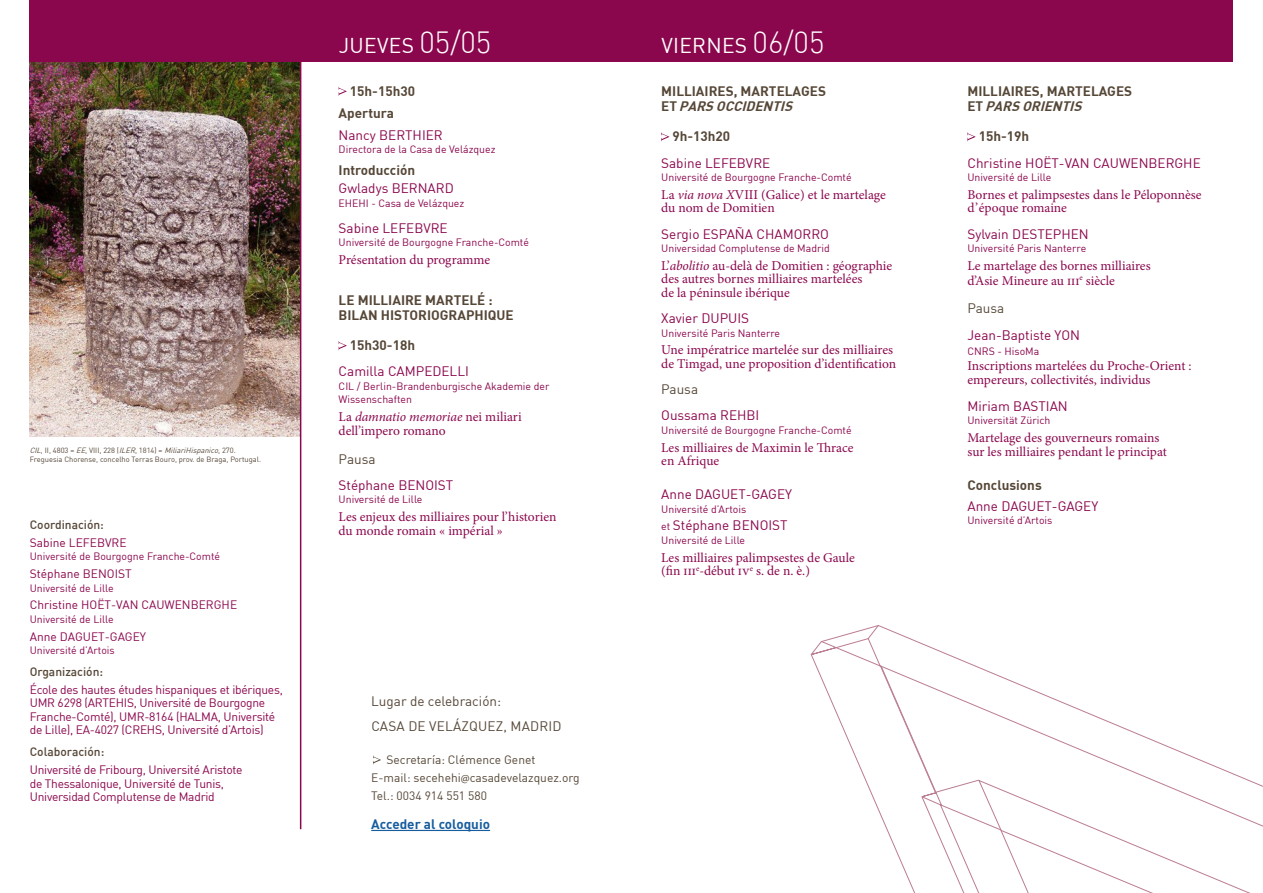
<style>
.page{position:relative;width:1263px;height:893px;background:#fff}
.page>*{position:absolute;margin:0;border:0;box-sizing:border-box;transform-origin:0 0}
.Día{font:21px "DIN";letter-spacing:.015em;color:#fff}
.Nombre{font:13.5px/13.5px "Minion Pro";color:#8b074d}
.Nombre-2{font:13.5px "DIN";color:#8b074d}
.Nombre-3{font:700 13.5px/15px "DIN";color:#564737}
.Fecha{font:13.5px "DIN";color:#564737}
.t1{font:700 13.5px "DIN";color:#175d9e}
.Hora{font:700 13.5px "DIN";color:#564737}
.t2{font:12px/13.5px "DIN";letter-spacing:-.02em;color:#8b074d}
.t3{font:12px "DIN";color:#564737}
.t4{font:12px "DIN";color:#8b074d}
.t5{font:500 12px "DIN";color:#564737}
.Nombre-4{font:10.5px/13.5px "DIN";color:#8b074d}
.t6{font:7.5px "DIN";color:#564737}
.s1{font-style:italic}
.s2{font-weight:300;font-size:30px}
.s3{font-size:10.5px}
.s4{font-family:"Myriad Pro"}
</style>
<div class="page">
<img style="left:30px;top:62px;width:270px;height:375px">
<svg style="left:820px;top:628px;width:47px;height:156px"></svg>
<svg style="left:867px;top:625px;width:396px;height:268px"></svg>
<div style="left:30px;top:0;width:1203px;height:62px;background:#8b074d"></div>
<svg style="left:339px;top:87px;width:8px;height:8px"></svg>
<svg style="left:339px;top:342px;width:8px;height:8px"></svg>
<svg style="left:661px;top:132px;width:8px;height:9px"></svg>
<svg style="left:967px;top:132px;width:8px;height:9px"></svg>
<hr style="left:300px;top:45px;width:1px;height:784px;background:#8b074d">
<hr style="left:371px;top:830px;width:119px;height:1px;background:#175d9e">
<svg style="left:373px;top:755px;width:8px;height:9px"></svg>
<p class="t6" style="left:30px;top:445px;width:208px"><span class="s1">CIL</span>, II, 4803 = <span class="s1">EE</span>, VIII, 228 (<span class="s1">ILER</span>, 1814) = <span class="s1">MiliariHispanico</span>, 270.</p>
<p class="t6" style="left:30px;top:454px;width:233px">Freguesia Chorense, concelho Terras Bouro, prov. de Braga, Portugal.</p>
<p class="t5" style="left:30px;top:517px;width:76px">Coordinación:</p>
<p class="t4" style="left:30px;top:535px;width:98px">Sabine LEFEBVRE</p>
<p class="Nombre-4" style="left:30px;top:550px;width:192px">Université de Bourgogne Franche-Comté</p>
<p class="t4" style="left:30px;top:566px;width:103px">Stéphane BENOIST</p>
<p class="Nombre-4" style="left:30px;top:581px;width:85px">Université de Lille</p>
<p class="t4" style="left:30px;top:597px;width:209px">Christine HOËT-VAN CAUWENBERGHE</p>
<p class="Nombre-4" style="left:30px;top:612px;width:85px">Université de Lille</p>
<p class="t4" style="left:30px;top:629px;width:118px">Anne DAGUET-GAGEY</p>
<p class="Nombre-4" style="left:30px;top:643px;width:87px">Université d’Artois</p>
<p class="t5" style="left:30px;top:664px;width:75px">Organización:</p>
<p class="t2" style="left:30px;top:683px;width:255px">École des hautes études hispaniques et ibériques, UMR 6298 (ARTEHIS, Université de Bourgogne Franche-Comté), UMR-8164 (HALMA, Université de Lille), EA-4027 (CREHS, Université d’Artois)</p>
<p class="t5" style="left:30px;top:744px;width:76px">Colaboración:</p>
<p class="t2" style="left:30px;top:763px;width:214px">Université de Fribourg, Université Aristote de Thessalonique, Université de Tunis,<br>Universidad Complutense de Madrid</p>
<p class="Día" style="left:339px;top:32px;width:154px">JUEVES <span class="s2">05/05</span></p>
<p class="Día" style="left:661px;top:32px;width:165px">VIERNES <span class="s2">06/05</span></p>
<p class="Hora" style="left:350px;top:82px;width:67px">15h-15h30</p>
<p class="Nombre-3" style="left:339px;top:105px;width:57px">Apertura</p>
<p class="Nombre-2" style="left:339px;top:127px;width:106px">Nancy BERTHIER</p>
<p class="Nombre-4" style="left:339px;top:143px;width:158px">Directora de la Casa de Velázquez</p>
<p class="Nombre-3" style="left:339px;top:162px;width:78px">Introducción</p>
<p class="Nombre-2" style="left:339px;top:180px;width:117px">Gwladys BERNARD</p>
<p class="Nombre-4" style="left:339px;top:196px;width:127px">EHEHI - Casa de Velázquez</p>
<p class="Nombre-2" style="left:339px;top:220px;width:111px">Sabine LEFEBVRE</p>
<p class="Nombre-4" style="left:339px;top:236px;width:192px">Université de Bourgogne Franche-Comté</p>
<p class="Nombre" style="left:339px;top:253px;width:153px">Présentation du programme</p>
<p class="Nombre-3" style="left:339px;top:292px;width:177px">LE MILLIAIRE MARTELÉ :<br>BILAN HISTORIOGRAPHIQUE</p>
<p class="Nombre-3" style="left:350px;top:337px;width:67px">15h30-18h</p>
<p class="Nombre-2" style="left:339px;top:363px;width:132px">Camilla CAMPEDELLI</p>
<p class="Nombre-4" style="left:339px;top:379px;width:212px">CIL / Berlin-Brandenburgische Akademie der<br>Wissenschaften</p>
<p class="Nombre" style="left:339px;top:410px;width:184px">La <span class="s1">damnatio memoriae</span> nei miliari dell’impero romano</p>
<p class="Fecha" style="left:339px;top:450px;width:38px">Pausa</p>
<p class="Nombre-2" style="left:339px;top:477px;width:116px">Stéphane BENOIST</p>
<p class="Nombre-4" style="left:339px;top:493px;width:85px">Université de Lille</p>
<p class="Nombre" style="left:339px;top:510px;width:219px">Les enjeux des milliaires pour l’historien du monde romain « impérial »</p>
<p class="Nombre-3" style="left:661px;top:83px;width:166px">MILLIAIRES, MARTELAGES<br>ET <span class="s1">PARS OCCIDENTIS</span></p>
<p class="Nombre-3" style="left:672px;top:128px;width:59px">9h-13h20</p>
<p class="Nombre-2" style="left:661px;top:154px;width:111px">Sabine LEFEBVRE</p>
<p class="Nombre-4" style="left:661px;top:170px;width:192px">Université de Bourgogne Franche-Comté</p>
<p class="Nombre" style="left:661px;top:188px;width:226px">La <span class="s1">via nova X</span>VIII (Galice) et le martelage du nom de Domitien</p>
<p class="Nombre-2" style="left:661px;top:225px;width:169px">Sergio ESPAÑA CHAMORRO</p>
<p class="Nombre-4" style="left:661px;top:241px;width:170px">Universidad Complutense de Madrid</p>
<p class="Nombre" style="left:661px;top:259px;width:232px">L’<span class="s1">abolitio</span> au-delà de Domitien : géographie des autres bornes milliaires martelées<br>de la péninsule ibérique</p>
<p class="Nombre-2" style="left:661px;top:310px;width:89px">Xavier DUPUIS</p>
<p class="Nombre-4" style="left:661px;top:326px;width:120px">Université Paris Nanterre</p>
<p class="Nombre" style="left:661px;top:343px;width:236px">Une impératrice martelée sur des milliaires de Timgad, une proposition d’identification</p>
<p class="Fecha" style="left:661px;top:381px;width:38px">Pausa</p>
<p class="Nombre-2" style="left:661px;top:407px;width:100px">Oussama REHBI</p>
<p class="Nombre-4" style="left:661px;top:423px;width:192px">Université de Bourgogne Franche-Comté</p>
<p class="Nombre" style="left:661px;top:441px;width:194px">Les milliaires de Maximin le Thrace en Afrique</p>
<p class="Nombre-2" style="left:661px;top:486px;width:132px">Anne DAGUET-GAGEY</p>
<p class="Nombre-4" style="left:661px;top:502px;width:87px">Université d’Artois</p>
<p class="Nombre-2" style="left:661px;top:517px;width:128px"><span class="s3">et</span> Stéphane BENOIST</p>
<p class="Nombre-4" style="left:661px;top:533px;width:85px">Université de Lille</p>
<p class="Nombre" style="left:661px;top:551px;width:195px">Les milliaires palimpsestes de Gaule (fin iii<sup>e</sup>-début iv<sup>e</sup> s. de n. è.)</p>
<p class="Fecha" style="left:371px;top:692px;width:131px">Lugar de celebración:</p>
<p class="Fecha" style="left:371px;top:717px;width:192px">CASA DE VELÁZQUEZ, MADRID</p>
<p class="t3" style="left:386px;top:752px;width:150px">Secretaría: Clémence Genet</p>
<p class="t3" style="left:371px;top:770px;width:210px">E-mail: secehehi<span class="s4">@</span>casadevelazquez.org</p>
<p class="t3" style="left:371px;top:788px;width:117px">Tel.: 0034 914 551 580</p>
<p class="t1" style="left:371px;top:815px;width:120px">Acceder al coloquio</p>
<p class="Nombre-3" style="left:967px;top:83px;width:166px">MILLIAIRES, MARTELAGES<br>ET <span class="s1">PARS ORIENTIS</span></p>
<p class="Nombre-3" style="left:979px;top:128px;width:52px">15h-19h</p>
<p class="Nombre-2" style="left:967px;top:154px;width:235px">Christine HOËT-VAN CAUWENBERGHE</p>
<p class="Nombre-4" style="left:967px;top:170px;width:85px">Université de Lille</p>
<p class="Nombre" style="left:967px;top:188px;width:236px">Bornes et palimpsestes dans le Péloponnèse d’époque romaine</p>
<p class="Nombre-2" style="left:967px;top:225px;width:123px">Sylvain DESTEPHEN</p>
<p class="Nombre-4" style="left:967px;top:241px;width:120px">Université Paris Nanterre</p>
<p class="Nombre" style="left:967px;top:258px;width:185px;line-height:15px">Le martelage des bornes milliaires d’Asie Mineure au iii<sup>e</sup> siècle</p>
<p class="Fecha" style="left:967px;top:299px;width:38px">Pausa</p>
<p class="Nombre-2" style="left:967px;top:327px;width:114px">Jean-Baptiste YON</p>
<p class="Nombre-4" style="left:967px;top:345px;width:73px">CNRS - HisoMa</p>
<p class="Nombre" style="left:967px;top:359px;width:226px">Inscriptions martelées du Proche-Orient : empereurs, collectivités, individus</p>
<p class="Nombre-2" style="left:967px;top:398px;width:102px">Miriam BASTIAN</p>
<p class="Nombre-4" style="left:967px;top:414px;width:85px">Universität Zürich</p>
<p class="Nombre" style="left:967px;top:431px;width:201px">Martelage des gouverneurs romains sur les milliaires pendant le principat</p>
<p class="Nombre-3" style="left:967px;top:477px;width:76px">Conclusions</p>
<p class="Nombre-2" style="left:967px;top:498px;width:132px">Anne DAGUET-GAGEY</p>
<p class="Nombre-4" style="left:967px;top:514px;width:87px">Université d’Artois</p>
</div>
